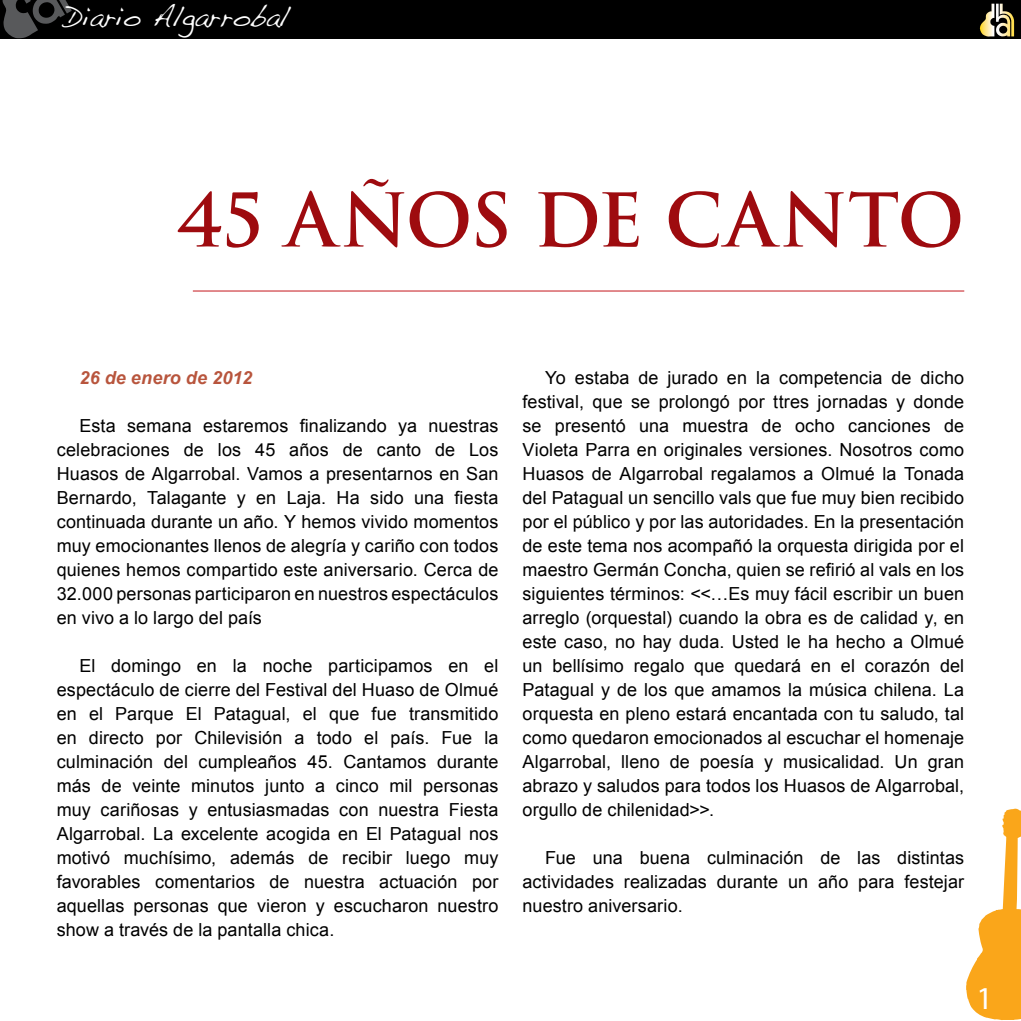
<style>
.page{position:relative;width:1021px;height:1021px;background:#fff}
.page>*{position:absolute;margin:0;border:0;box-sizing:border-box;transform-origin:0 0}
.t1{font:700 72px "Trajan";letter-spacing:-.02em;color:#9e0b0f}
.t2{font:32px "Myriad Pro";color:#fff}
.t3{font:28px "Handwriting Dakota";color:#fff}
.t4{font:18px/24px "Arial";letter-spacing:.005em;color:#000;text-align:justify}
.t5{font:italic 700 18px "Arial";letter-spacing:.015em;color:#b8553d}
</style>
<div class="page">
<div style="left:0;top:0;width:1020px;height:39px;background:#000"></div>
<svg style="left:2px;top:0;width:70px;height:38px"></svg>
<svg style="left:979px;top:4px;width:35px;height:33px"></svg>
<svg style="left:966px;top:808px;width:54px;height:212px"></svg>
<hr style="left:193px;top:290px;width:771px;height:1px;background:#c4161c">
<h3 class="t3" style="left:64px;top:0;width:227px">Diario Algarrobal</h3>
<h1 class="t1" style="left:176px;top:175px;width:789px">45 AÑOS DE CANTO</h1>
<p class="t5" style="left:79px;top:366px;width:174px">26 de enero de 2012</p>
<p class="t4" style="left:57px;top:414px;width:443px;text-indent:23px">Esta semana estaremos finalizando ya nuestras celebraciones de los 45 años de canto de Los Huasos de Algarrobal. Vamos a presentarnos en San Bernardo, Talagante y en Laja. Ha sido una fiesta continuada durante un año. Y hemos vivido momentos muy emocionantes llenos de alegría y cariño con todos quienes hemos compartido este aniversario. Cerca de 32.000 personas participaron en nuestros espectáculos en vivo a lo largo del país</p>
<p class="t4" style="left:57px;top:654px;width:443px;text-indent:23px">El domingo en la noche participamos en el espectáculo de cierre del Festival del Huaso de Olmué en el Parque El Patagual, el que fue transmitido en directo por Chilevisión a todo el país. Fue la culminación del cumpleaños 45. Cantamos durante más de veinte minutos junto a cinco mil personas muy cariñosas y entusiasmadas con nuestra Fiesta Algarrobal. La excelente acogida en El Patagual nos motivó muchísimo, además de recibir luego muy favorables comentarios de nuestra actuación por aquellas personas que vieron y escucharon nuestro show a través de la pantalla chica.</p>
<p class="t4" style="left:522px;top:366px;width:443px;text-indent:23px">Yo estaba de jurado en la competencia de dicho festival, que se prolongó por ttres jornadas y donde se presentó una muestra de ocho canciones de Violeta Parra en originales versiones. Nosotros como Huasos de Algarrobal regalamos a Olmué la Tonada del Patagual un sencillo vals que fue muy bien recibido por el público y por las autoridades. En la presentación de este tema nos acompañó la orquesta dirigida por el maestro Germán Concha, quien se refirió al vals en los siguientes términos: &lt;&lt;…Es muy fácil escribir un buen arreglo (orquestal) cuando la obra es de calidad y, en este caso, no hay duda. Usted le ha hecho a Olmué un bellísimo regalo que quedará en el corazón del Patagual y de los que amamos la música chilena. La orquesta en pleno estará encantada con tu saludo, tal como quedaron emocionados al escuchar el homenaje Algarrobal, lleno de poesía y musicalidad. Un gran abrazo y saludos para todos los Huasos de Algarrobal, orgullo de chilenidad&gt;&gt;.</p>
<p class="t4" style="left:522px;top:846px;width:443px;text-indent:23px">Fue una buena culminación de las distintas actividades realizadas durante un año para festejar nuestro aniversario.</p>
<h2 class="t2" style="left:976px;top:978px;width:18px">1</h2>
</div>
